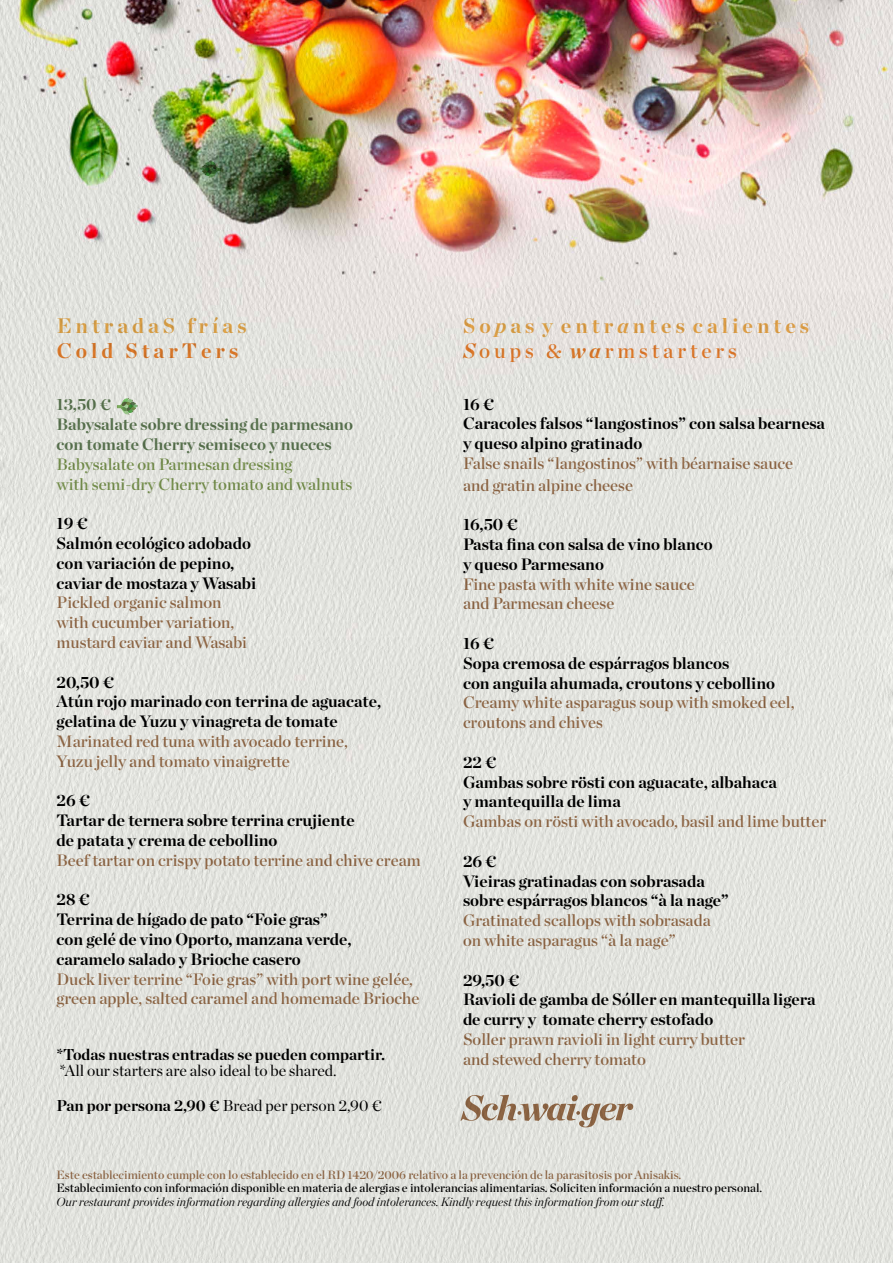
<style>
.page{position:relative;width:893px;height:1263px;background:#fff}
.page>*{position:absolute;margin:0;border:0;box-sizing:border-box;transform-origin:0 0}
.t1{font:700 21px "Chronicle Display";color:#f0af4e}
.t2{font:21px "Chronicle Display Semi";color:#f0832d}
.t3{font:700 21px "Chronicle Display";color:#f0832d}
.t4{font:700 16.5px/19.8px "Chronicle Display";color:#000}
.t5{font:16.5px/19.8px "Chronicle Display Semi";color:#9d704d}
.t6{font:700 16.5px/19.8px "Chronicle Display";color:#617d57}
.t7{font:16.5px/19.8px "Chronicle Display Semi";color:#809c54}
.t8{font:15.75px "Chronicle Display";color:#000}
.t9{font:700 15.75px "Chronicle Display";color:#000}
.t10{font:12px "Chronicle Display Semi";color:#000}
.t11{font:italic 300 12px "Chronicle Display";color:#000}
.t12{font:12px "Chronicle Display Semi";color:#9d704d}
.s1{font-weight:700}
.s2{font-style:italic}
.s3{font-family:"Chronicle Display";font-weight:700;font-style:italic}
</style>
<div class="page">
<img style="left:0;top:0;width:893px;height:1263px">
<svg style="left:200px;top:161px;width:22px;height:17px"></svg>
<svg style="left:272px;top:161px;width:21px;height:17px"></svg>
<svg style="left:117px;top:398px;width:21px;height:17px"></svg>
<svg style="left:461px;top:1095px;width:172px;height:32px"></svg>
<p class="t1" style="left:57px;top:309px;width:191px">E n t r a d a S f r í a s</p>
<p class="t3" style="left:57px;top:334px;width:183px">C o l d S t a r T e r s</p>
<p class="t6" style="left:57px;top:393px;width:298px">13,50 €<br>Babysalate sobre dressing de parmesano con tomate Cherry semiseco y nueces</p>
<p class="t7" style="left:57px;top:453px;width:297px">Babysalate on Parmesan dressing<br>with semi-dry Cherry tomato and walnuts</p>
<p class="t4" style="left:57px;top:512px;width:201px">19 €<br>Salmón ecológico adobado con variación de pepino, caviar de mostaza y Wasabi</p>
<p class="t5" style="left:57px;top:591px;width:192px">Pickled organic salmon with cucumber variation, mustard caviar and Wasabi</p>
<p class="t4" style="left:57px;top:671px;width:326px">20,50 €<br>Atún rojo marinado con terrina de aguacate, gelatina de Yuzu y vinagreta de tomate</p>
<p class="t5" style="left:57px;top:730px;width:293px">Marinated red tuna with avocado terrine,<br>Yuzu jelly and tomato vinaigrette</p>
<p class="t4" style="left:57px;top:789px;width:299px">26 €<br>Tartar de ternera sobre terrina crujiente de patata y crema de cebollino</p>
<p class="t5" style="left:57px;top:849px;width:366px">Beef tartar on crispy potato terrine and chive cream</p>
<p class="t4" style="left:57px;top:888px;width:297px">28 €<br>Terrina de hígado de pato “Foie gras” con gelé de vino Oporto, manzana verde, caramelo salado y Brioche casero</p>
<p class="t5" style="left:57px;top:968px;width:364px">Duck liver terrine “Foie gras” with port wine gelée, green apple, salted caramel and homemade Brioche</p>
<p class="t9" style="left:57px;top:1042px;width:330px">*Todas nuestras entradas se pueden compartir.</p>
<p class="t8" style="left:60px;top:1058px;width:279px">*All our starters are also ideal to be shared.</p>
<p class="t8" style="left:57px;top:1093px;width:327px"><span class="s1">Pan por persona 2,90 €</span> Bread per person 2,90 €</p>
<p class="t1" style="left:463px;top:309px;width:348px">S o <span class="s2">p</span> a s y e n t r <span class="s2">a</span> n t e s c a l i e n t e s</p>
<p class="t2" style="left:463px;top:334px;width:275px"><span class="s3">S</span> o u p s &amp; <span class="s3">w a</span> r m s t a r t e r s</p>
<p class="t4" style="left:463px;top:393px;width:364px">16 €<br>Caracoles falsos “langostinos” con salsa bearnesa y queso alpino gratinado</p>
<p class="t5" style="left:463px;top:451px;width:332px;line-height:21.5px">False snails “langostinos” with béarnaise sauce and gratin alpine cheese</p>
<p class="t4" style="left:463px;top:513px;width:251px">16,50 €<br>Pasta fina con salsa de vino blanco y queso Parmesano</p>
<p class="t5" style="left:463px;top:573px;width:233px">Fine pasta with white wine sauce and Parmesan cheese</p>
<p class="t4" style="left:463px;top:632px;width:314px">16 €<br>Sopa cremosa de espárragos blancos<br>con anguila ahumada, croutons y cebollino</p>
<p class="t5" style="left:463px;top:691px;width:333px">Creamy white asparagus soup with smoked eel, croutons and chives</p>
<p class="t4" style="left:463px;top:751px;width:315px">22 €<br>Gambas sobre rösti con aguacate, albahaca y mantequilla de lima</p>
<p class="t5" style="left:463px;top:810px;width:365px">Gambas on rösti with avocado, basil and lime butter</p>
<p class="t4" style="left:463px;top:850px;width:267px">26 €<br>Vieiras gratinadas con sobrasada sobre espárragos blancos “à la nage”</p>
<p class="t5" style="left:463px;top:909px;width:249px">Gratinated scallops with sobrasada on white asparagus “à la nage”</p>
<p class="t4" style="left:463px;top:969px;width:354px">29,50 €<br>Ravioli de gamba de Sóller en mantequilla ligera de curry y tomate cherry estofado</p>
<p class="t5" style="left:463px;top:1028px;width:284px">Soller prawn ravioli in light curry butter and stewed cherry tomato</p>
<p class="t12" style="left:57px;top:1165px;width:626px">Este establecimiento cumple con lo establecido en el RD 1420/2006 relativo a la prevención de la parasitosis por Anisakis.</p>
<p class="t10" style="left:57px;top:1179px;width:707px">Establecimiento con información disponible en materia de alergias e intolerancias alimentarias. Soliciten información a nuestro personal.</p>
<p class="t11" style="left:57px;top:1192px;width:611px">Our restaurant provides information regarding allergies and food intolerances. Kindly request this information from our staff.</p>
</div>
